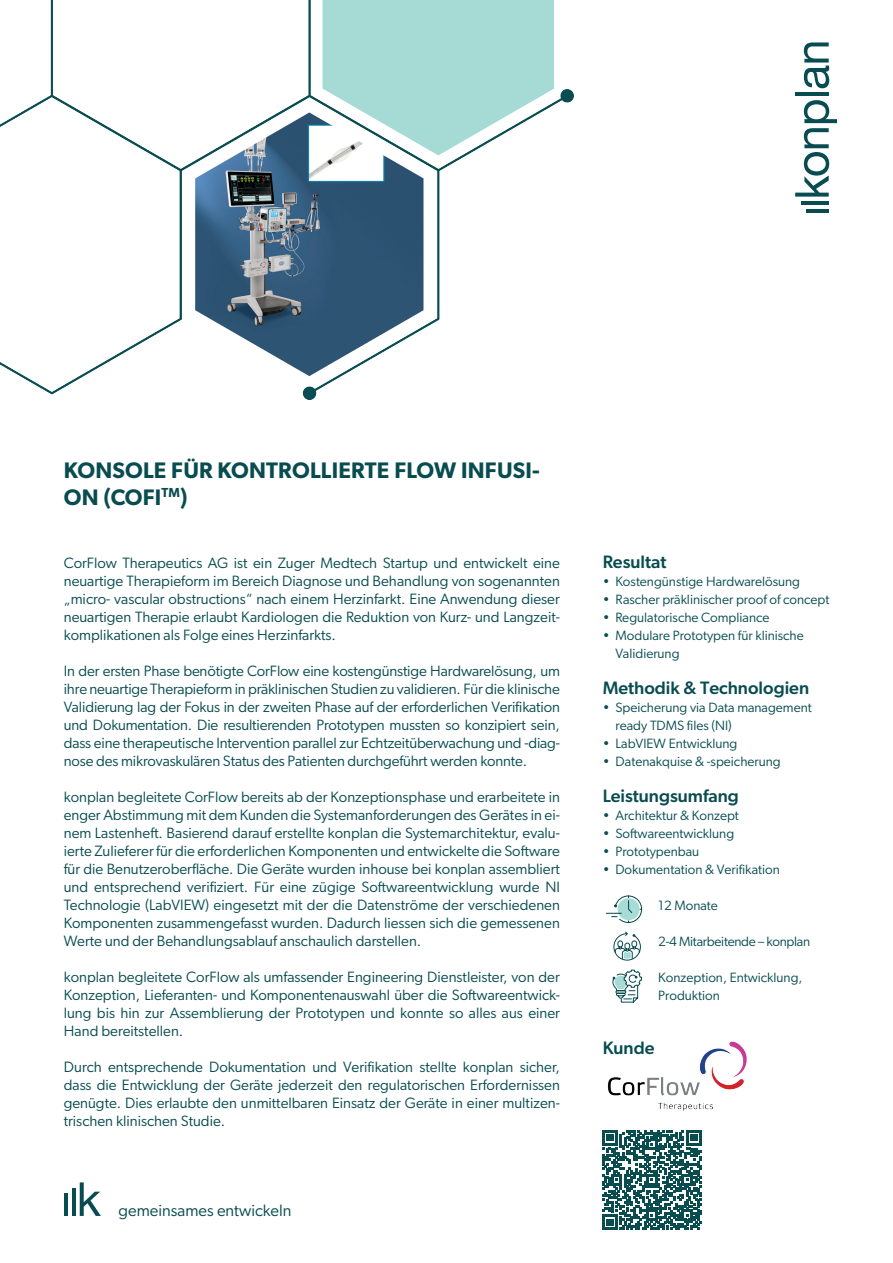
<style>
.page{position:relative;width:893px;height:1263px;background:#fff}
.page>*{position:absolute;margin:0;border:0;box-sizing:border-box;transform-origin:0 0}
.t1{font:600 22.5px/27px "Gibson";letter-spacing:.01em;color:#084c50}
.t2{font:500 18px "Gibson";color:#084c50}
.t3{font:16.5px "Gibson";color:#084c50}
.t4{font:15px/18px "Gibson";color:#084c50;text-align:justify}
.t5{font:13.5px/18px "Gibson";color:#084c50}
.t6{font:13.5px "Gibson";letter-spacing:-.02em;color:#084c50}
</style>
<div class="page">
<svg style="left:80px;top:1182px;width:21px;height:34px"></svg>
<hr style="left:72px;top:1188px;width:4px;height:28px;background:#084c51">
<hr style="left:64px;top:1194px;width:4px;height:22px;background:#084c51">
<svg style="left:804px;top:42px;width:25px;height:46px"></svg>
<svg style="left:795px;top:100px;width:42px;height:97px"></svg>
<hr style="left:801px;top:201px;width:28px;height:4px;background:#084c51">
<hr style="left:807px;top:209px;width:22px;height:4px;background:#084c51">
<hr style="left:795px;top:92px;width:34px;height:4px;background:#084c51">
<img style="left:0;top:0;width:573px;height:400px">
<svg style="left:602px;top:1130px;width:100px;height:100px"></svg>
<img style="left:195px;top:112px;width:228px;height:264px">
<img style="left:607px;top:1042px;width:140px;height:68px">
<svg style="left:606px;top:895px;width:36px;height:28px"></svg>
<svg style="left:613px;top:931px;width:28px;height:29px"></svg>
<svg style="left:612px;top:970px;width:30px;height:32px"></svg>
<h1 class="t1" style="left:64px;top:456px;width:477px">KONSOLE FÜR KONTROLLIERTE FLOW INFUSI-<br>ON (COFI<sup>TM</sup>)</h1>
<p class="t4" style="left:64px;top:553px;width:498px">CorFlow Therapeutics AG ist ein Zuger Medtech Startup und entwickelt eine neuartige Therapieform im Bereich Diagnose und Behandlung von sogenannten „micro- vascular obstructions“ nach einem Herzinfarkt. Eine Anwendung dieser neuartigen Therapie erlaubt Kardiologen die Reduktion von Kurz- und Langzeit&shy;komplikationen als Folge eines Herzinfarkts.</p>
<p class="t4" style="left:64px;top:661px;width:498px">In der ersten Phase benötigte CorFlow eine kostengünstige Hardwarelösung, um ihre neuartige Therapieform in präklinischen Studien zu validieren. Für die klinische Validierung lag der Fokus in der zweiten Phase auf der erforderlichen Verifikation und Dokumentation. Die resultierenden Prototypen mussten so konzipiert sein, dass eine therapeutische Intervention parallel zur Echtzeitüberwachung und -diag&shy;nose des mikrovaskulären Status des Patienten durchgeführt werden konnte.</p>
<p class="t4" style="left:64px;top:787px;width:498px">konplan begleitete CorFlow bereits ab der Konzeptionsphase und erarbeitete in enger Abstimmung mit dem Kunden die Systemanforderungen des Gerätes in ei&shy;nem Lastenheft. Basierend darauf erstellte konplan die Systemarchitektur, evalu&shy;ierte Zulieferer für die erforderlichen Komponenten und entwickelte die Software für die Benutzeroberfläche. Die Geräte wurden inhouse bei konplan assembliert und entsprechend verifiziert. Für eine zügige Softwareentwicklung wurde NI Technologie (LabVIEW) eingesetzt mit der die Datenströme der verschiedenen Komponenten zusammengefasst wurden. Dadurch liessen sich die gemessenen Werte und der Behandlungsablauf anschaulich darstellen.</p>
<p class="t4" style="left:64px;top:967px;width:498px">konplan begleitete CorFlow als umfassender Engineering Dienstleister, von der Konzeption, Lieferanten- und Komponentenauswahl über die Softwareentwick&shy;lung bis hin zur Assemblierung der Prototypen und konnte so alles aus einer Hand bereitstellen.</p>
<p class="t4" style="left:64px;top:1057px;width:498px">Durch entsprechende Dokumentation und Verifikation stellte konplan sicher, dass die Entwicklung der Geräte jederzeit den regulatorischen Erfordernissen genügte. Dies erlaubte den unmittelbaren Einsatz der Geräte in einer multizen&shy;trischen klinischen Studie.</p>
<p class="t3" style="left:119px;top:1200px;width:174px">gemeinsames entwickeln</p>
<p class="t2" style="left:603px;top:551px;width:65px">Resultat</p>
<p class="t5" style="left:603px;top:572px;width:199px">• Kostengünstige Hardwarelösung</p>
<p class="t5" style="left:603px;top:590px;width:228px">• Rascher präklinischer proof of concept</p>
<p class="t5" style="left:603px;top:608px;width:168px">• Regulatorische Compliance</p>
<p class="t5" style="left:615px;top:626px;width:190px;text-indent:-13px">• Modulare Prototypen für klinische<br>Validierung</p>
<p class="t2" style="left:603px;top:677px;width:208px">Methodik &amp; Technologien</p>
<p class="t5" style="left:615px;top:698px;width:198px;text-indent:-13px">• Speicherung via Data management ready TDMS files (NI)</p>
<p class="t5" style="left:603px;top:734px;width:136px">• LabVIEW Entwicklung</p>
<p class="t5" style="left:603px;top:752px;width:180px">• Datenakquise &amp; -speicherung</p>
<p class="t2" style="left:603px;top:785px;width:138px">Leistungsumfang</p>
<p class="t5" style="left:603px;top:806px;width:138px">• Architektur &amp; Konzept</p>
<p class="t5" style="left:603px;top:824px;width:133px">• Softwareentwicklung</p>
<p class="t5" style="left:603px;top:842px;width:98px">• Prototypenbau</p>
<p class="t5" style="left:603px;top:860px;width:179px">• Dokumentation &amp; Verifikation</p>
<p class="t5" style="left:658px;top:896px;width:61px">12 Monate</p>
<p class="t6" style="left:658px;top:933px;width:153px">2-4 Mitarbeitende – konplan</p>
<p class="t5" style="left:658px;top:968px;width:146px">Konzeption, Entwicklung,<br>Produktion</p>
<p class="t2" style="left:603px;top:1037px;width:53px">Kunde</p>
</div>
